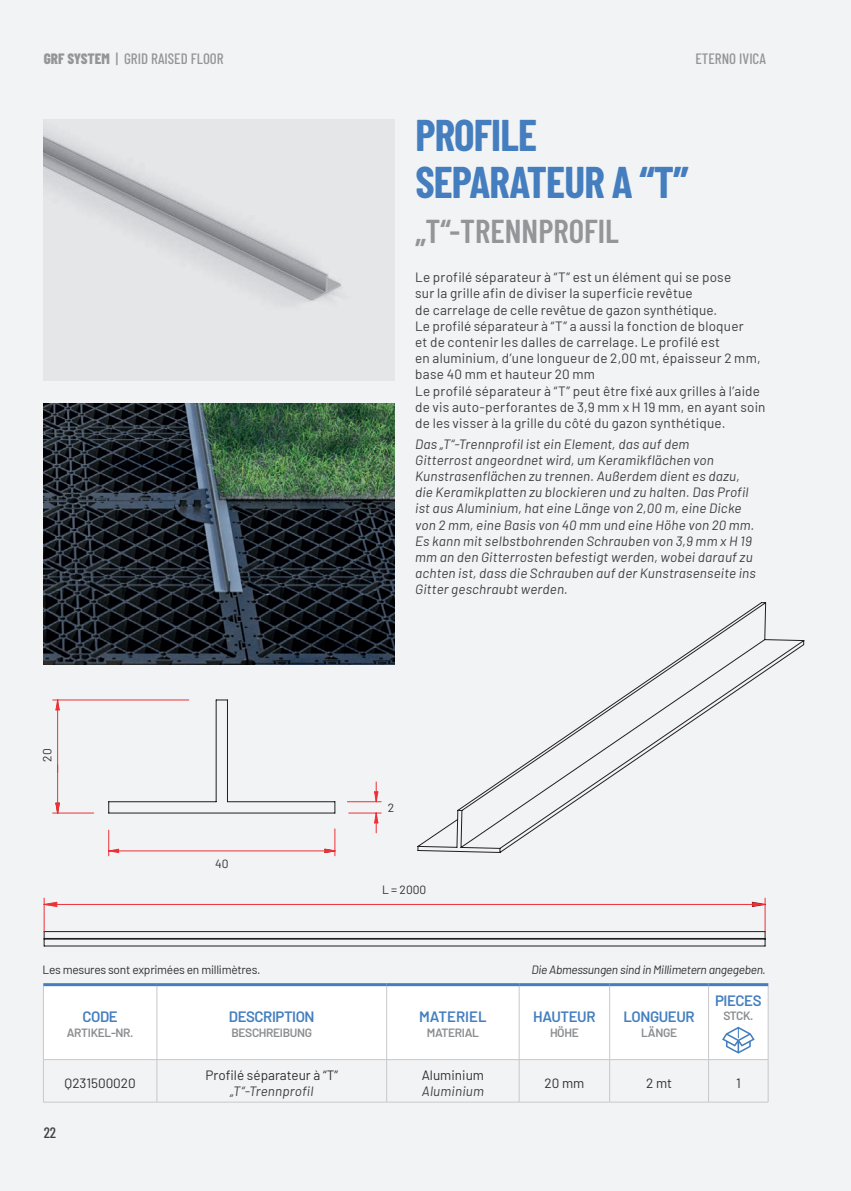
<style>
.page{position:relative;width:851px;height:1191px;background:#fff}
.page>*{position:absolute;margin:0;border:0;box-sizing:border-box;transform-origin:0 0}
.t1{font:700 43.35px/47.2px "Barlow Condensed";letter-spacing:-.02em;color:#447ebf}
.t2{font:600 33px "Barlow Condensed";color:#939598}
.t3{font:500 15px "Barlow Condensed";color:#939598}
.t4{font:600 15px "Barlow";letter-spacing:-.03em;color:#447ebf}
.t5{font:600 15px "Barlow";color:#447ebf}
.t6{font:500 15px "Barlow Condensed";color:#3e3e3f}
.t7{font:italic 13.5px/16.2px "Barlow";letter-spacing:.015em;color:#3e3e3f}
.t8{font:13.5px/16.2px "Barlow";letter-spacing:.015em;color:#3e3e3f}
.t9{font:13.5px "Barlow";color:#312f30}
.t10{font:12px "Barlow";letter-spacing:-.02em;color:#312f30}
.t11{font:600 12px "Barlow";letter-spacing:-.03em;color:#8a8c8f}
.t12{font:italic 12px "Barlow";letter-spacing:-.02em;color:#312f30}
.s1{font-weight:800}
</style>
<div class="page">
<div style="left:0;top:0;width:850px;height:1191px;background:#f2f3f4"></div>
<img style="left:43px;top:119px;width:350px;height:261px">
<div style="left:44px;top:986px;width:723px;height:73px;background:#fff"></div>
<hr style="left:43px;top:986px;width:1px;height:73px;background:#c7c8ca">
<hr style="left:157px;top:986px;width:1px;height:73px;background:#c7c8ca">
<hr style="left:386px;top:986px;width:1px;height:73px;background:#c7c8ca">
<hr style="left:519px;top:986px;width:1px;height:73px;background:#c7c8ca">
<hr style="left:609px;top:986px;width:1px;height:73px;background:#c7c8ca">
<hr style="left:708px;top:986px;width:1px;height:73px;background:#c7c8ca">
<hr style="left:767px;top:986px;width:1px;height:73px;background:#c7c8ca">
<hr style="left:43px;top:1059px;width:114px;height:1px;background:#c7c8ca">
<hr style="left:43px;top:1059px;width:1px;height:43px;background:#c7c8ca">
<hr style="left:43px;top:1101px;width:114px;height:1px;background:#c7c8ca">
<hr style="left:609px;top:1059px;width:99px;height:1px;background:#c7c8ca">
<hr style="left:609px;top:1101px;width:99px;height:1px;background:#c7c8ca">
<hr style="left:708px;top:1059px;width:60px;height:1px;background:#c7c8ca">
<hr style="left:708px;top:1059px;width:1px;height:43px;background:#c7c8ca">
<hr style="left:708px;top:1101px;width:60px;height:1px;background:#c7c8ca">
<hr style="left:767px;top:1059px;width:1px;height:43px;background:#c7c8ca">
<hr style="left:43px;top:983px;width:114px;height:3px;background:#447ebf">
<hr style="left:157px;top:983px;width:229px;height:3px;background:#447ebf">
<hr style="left:386px;top:983px;width:133px;height:3px;background:#447ebf">
<hr style="left:519px;top:983px;width:90px;height:3px;background:#447ebf">
<hr style="left:609px;top:983px;width:99px;height:3px;background:#447ebf">
<hr style="left:708px;top:983px;width:60px;height:3px;background:#447ebf">
<hr style="left:157px;top:1059px;width:229px;height:1px;background:#c7c8ca">
<hr style="left:157px;top:1059px;width:1px;height:43px;background:#c7c8ca">
<hr style="left:386px;top:1059px;width:133px;height:1px;background:#c7c8ca">
<hr style="left:386px;top:1059px;width:1px;height:43px;background:#c7c8ca">
<hr style="left:519px;top:1059px;width:90px;height:1px;background:#c7c8ca">
<hr style="left:519px;top:1059px;width:1px;height:43px;background:#c7c8ca">
<hr style="left:609px;top:1059px;width:1px;height:43px;background:#c7c8ca">
<hr style="left:157px;top:1101px;width:229px;height:1px;background:#c7c8ca">
<hr style="left:386px;top:1101px;width:133px;height:1px;background:#c7c8ca">
<hr style="left:519px;top:1101px;width:90px;height:1px;background:#c7c8ca">
<svg style="left:722px;top:1026px;width:32px;height:27px"></svg>
<img style="left:43px;top:403px;width:351px;height:261px">
<svg style="left:43px;top:897px;width:723px;height:49px"></svg>
<hr style="left:44px;top:904px;width:721px;height:1px;background:#ee3036">
<svg style="left:108px;top:791px;width:274px;height:65px"></svg>
<svg style="left:52px;top:699px;width:325px;height:134px"></svg>
<svg style="left:56px;top:700px;width:3px;height:10px"></svg>
<svg style="left:55px;top:802px;width:5px;height:15px"></svg>
<hr style="left:57px;top:700px;width:1px;height:72px;background:#ee3036">
<hr style="left:57px;top:765px;width:1px;height:48px;background:#ee3036">
<svg style="left:417px;top:602px;width:387px;height:251px"></svg>
<p class="t3" style="left:44px;top:48px;width:181px"><span class="s1">GRF SYSTEM</span> | GRID RAISED FLOOR</p>
<p class="t3" style="left:695px;top:48px;width:72px">ETERNO IVICA</p>
<h1 class="t1" style="left:415px;top:109px;width:275px">PROFILE<br>SEPARATEUR A “T”</h1>
<h2 class="t2" style="left:415px;top:207px;width:205px">„T“-TRENNPROFIL</h2>
<p class="t10" style="left:38px;top:761px;width:15px;rotate:-90deg">20</p>
<p class="t10" style="left:215px;top:855px;width:15px">40</p>
<p class="t8" style="left:415px;top:268px;width:352px">Le profilé séparateur à “T” est un élément qui se pose<br>sur la grille afin de diviser la superficie revêtue<br>de carrelage de celle revêtue de gazon synthétique.<br>Le profilé séparateur à “T” a aussi la fonction de bloquer<br>et de contenir les dalles de carrelage. Le profilé est<br>en aluminium, d’une longueur de 2,00 mt, épaisseur 2 mm, base 40 mm et hauteur 20 mm<br>Le profilé séparateur à “T” peut être fixé aux grilles à l’aide de vis auto-perforantes de 3,9 mm x H 19 mm, en ayant soin de les visser à la grille du côté du gazon synthétique.</p>
<p class="t7" style="left:415px;top:434px;width:342px">Das „T“-Trennprofil ist ein Element, das auf dem<br>Gitterrost angeordnet wird, um Keramikflächen von Kunstrasenflächen zu trennen. Außerdem dient es dazu, die Keramikplatten zu blockieren und zu halten. Das Profil ist aus Aluminium, hat eine Länge von 2,00 m, eine Dicke von 2 mm, eine Basis von 40 mm und eine Höhe von 20 mm.<br>Es kann mit selbstbohrenden Schrauben von 3,9 mm x H 19 mm an den Gitterrosten befestigt werden, wobei darauf zu achten ist, dass die Schrauben auf der Kunstrasenseite ins Gitter geschraubt werden.</p>
<p class="t10" style="left:387px;top:798px;width:8px">2</p>
<p class="t10" style="left:382px;top:880px;width:46px">L = 2000</p>
<p class="t10" style="left:43px;top:961px;width:219px">Les mesures sont exprimées en millimètres.</p>
<p class="t12" style="left:531px;top:961px;width:236px">Die Abmessungen sind in Millimetern angegeben.</p>
<p class="t4" style="left:82px;top:1006px;width:37px">CODE</p>
<p class="t11" style="left:67px;top:1023px;width:68px">ARTIKEL-NR.</p>
<p class="t9" style="left:65px;top:1073px;width:73px">Q231500020</p>
<p class="t6" style="left:44px;top:1121px;width:14px">22</p>
<p class="t4" style="left:229px;top:1006px;width:87px">DESCRIPTION</p>
<p class="t11" style="left:231px;top:1023px;width:82px">BESCHREIBUNG</p>
<p class="t9" style="left:205px;top:1064px;width:134px">Profilé séparateur à “T”</p>
<p class="t7" style="left:230px;top:1081px;width:85px">„T“-Trennprofil</p>
<p class="t5" style="left:419px;top:1006px;width:69px">MATERIEL</p>
<p class="t11" style="left:427px;top:1023px;width:54px">MATERIAL</p>
<p class="t9" style="left:421px;top:1064px;width:64px">Aluminium</p>
<p class="t7" style="left:422px;top:1081px;width:64px">Aluminium</p>
<p class="t4" style="left:533px;top:1006px;width:64px">HAUTEUR</p>
<p class="t11" style="left:550px;top:1023px;width:30px">HÖHE</p>
<p class="t4" style="left:623px;top:1006px;width:73px">LONGUEUR</p>
<p class="t11" style="left:641px;top:1023px;width:37px">LÄNGE</p>
<p class="t4" style="left:715px;top:989px;width:48px">PIECES</p>
<p class="t11" style="left:723px;top:1007px;width:32px">STCK.</p>
<p class="t9" style="left:544px;top:1073px;width:41px">20 mm</p>
<p class="t9" style="left:646px;top:1073px;width:28px">2 mt</p>
<p class="t9" style="left:735px;top:1073px;width:6px">1</p>
</div>
